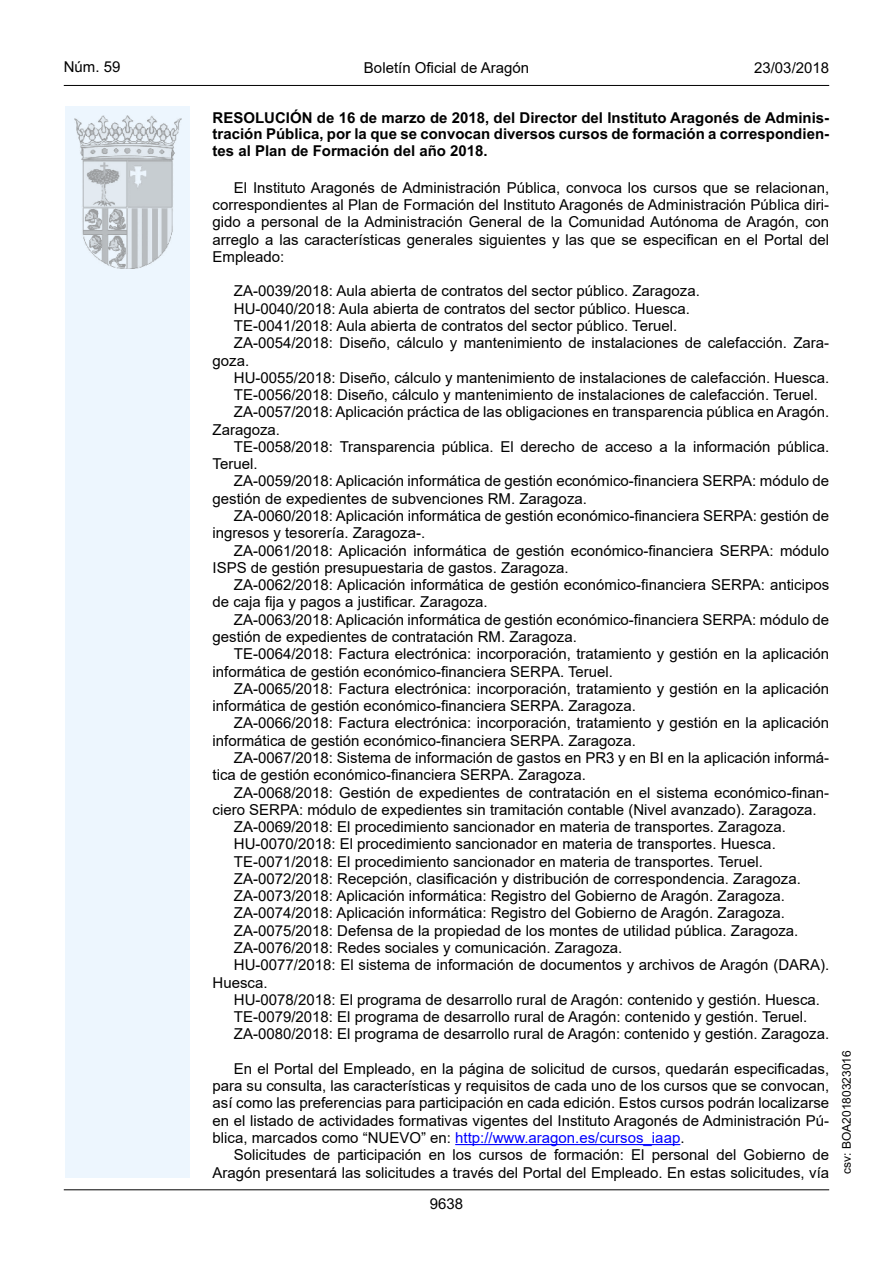
<style>
.page{position:relative;width:893px;height:1263px;background:#fff}
.page>*{position:absolute;margin:0;border:0;box-sizing:border-box;transform-origin:0 0}
.inicio_de_parrafo{font:15px/17.2px "Arial";color:#000}
.Titulo_text{font:700 15px/16.5px "Arial";color:#000;text-align:justify}
.estilo_head-c{font:15px "Arial";color:#000}
.estilo_head-d{font:15px "Arial MT2";color:#000}
.estilo_head-i{font:15px "Arial MT2";color:#000}
.numero_pagina{font:15px "Arial MT2";color:#000}
.estilo_head-i-2{font:12px "Arial MT2";color:#000}
.s1{color:#00f}
.s2{font-family:"Arial MT2"}
</style>
<div class="page">
<div style="left:65px;top:106px;width:125px;height:1072px;background:#edf6fe"></div>
<img style="left:75px;top:115px;width:106px;height:153px">
<hr style="left:64px;top:85px;width:765px;height:1px;background:#000">
<hr style="left:64px;top:1189px;width:765px;height:1px;background:#000">
<hr style="left:455px;top:1144px;width:225px;height:1px;background:#00f">
<p class="estilo_head-i" style="left:64px;top:57px;width:58px">Núm. 59</p>
<p class="estilo_head-c" style="left:364px;top:57px;width:167px">Boletín Oficial de Aragón</p>
<p class="estilo_head-d" style="left:754px;top:57px;width:77px">23/03/2018</p>
<p class="Titulo_text" style="left:213px;top:110px;width:618px">RESOLUCIÓN de 16 de marzo de 2018, del Director del Instituto Aragonés de Adminis&shy;tración Pública, por la que se convocan diversos cursos de formación a correspondien&shy;tes al Plan de Formación del año 2018.</p>
<p class="inicio_de_parrafo" style="left:213px;top:179px;width:618px;text-align:justify;text-indent:21px">El Instituto Aragonés de Administración Pública, convoca los cursos que se relacionan, correspondientes al Plan de Formación del Instituto Aragonés de Administración Pública diri&shy;gido a personal de la Administración General de la Comunidad Autónoma de Aragón, con arreglo a las características generales siguientes y las que se especifican en el Portal del Empleado:</p>
<p class="inicio_de_parrafo" style="left:234px;top:282px;width:468px">ZA-0039/2018: Aula abierta de contratos del sector público. Zaragoza.</p>
<p class="inicio_de_parrafo" style="left:234px;top:300px;width:458px">HU-0040/2018: Aula abierta de contratos del sector público. Huesca.</p>
<p class="inicio_de_parrafo" style="left:234px;top:317px;width:445px">TE-0041/2018: Aula abierta de contratos del sector público. Teruel.</p>
<p class="inicio_de_parrafo" style="left:213px;top:334px;width:618px;text-indent:21px">ZA-0054/2018: Diseño, cálculo y mantenimiento de instalaciones de calefacción. Zara&shy;goza.</p>
<p class="inicio_de_parrafo" style="left:234px;top:369px;width:597px">HU-0055/2018: Diseño, cálculo y mantenimiento de instalaciones de calefacción. Huesca.</p>
<p class="inicio_de_parrafo" style="left:234px;top:386px;width:586px">TE-0056/2018: Diseño, cálculo y mantenimiento de instalaciones de calefacción. Teruel.</p>
<p class="inicio_de_parrafo" style="left:213px;top:403px;width:618px;text-indent:21px">ZA-0057/2018: Aplicación práctica de las obligaciones en transparencia pública en Aragón.<br>Zaragoza.</p>
<p class="inicio_de_parrafo" style="left:213px;top:438px;width:618px;text-indent:21px">TE-0058/2018: Transparencia pública. El derecho de acceso a la información pública.<br>Teruel.</p>
<p class="inicio_de_parrafo" style="left:213px;top:472px;width:618px;text-indent:21px">ZA-0059/2018: Aplicación informática de gestión económico-financiera SERPA: módulo de gestión de expedientes de subvenciones RM. Zaragoza.</p>
<p class="inicio_de_parrafo" style="left:213px;top:507px;width:618px;text-indent:21px">ZA-0060/2018: Aplicación informática de gestión económico-financiera SERPA: gestión de ingresos y tesorería. Zaragoza-.</p>
<p class="inicio_de_parrafo" style="left:213px;top:542px;width:618px;text-indent:21px">ZA-0061/2018: Aplicación informática de gestión económico-financiera SERPA: módulo<br>ISPS de gestión presupuestaria de gastos. Zaragoza.</p>
<p class="inicio_de_parrafo" style="left:213px;top:576px;width:618px;text-indent:21px">ZA-0062/2018: Aplicación informática de gestión económico-financiera SERPA: anticipos de caja fija y pagos a justificar. Zaragoza.</p>
<p class="inicio_de_parrafo" style="left:213px;top:611px;width:618px;text-indent:21px">ZA-0063/2018: Aplicación informática de gestión económico-financiera SERPA: módulo de gestión de expedientes de contratación RM. Zaragoza.</p>
<p class="inicio_de_parrafo" style="left:213px;top:645px;width:618px;text-indent:21px">TE-0064/2018: Factura electrónica: incorporación, tratamiento y gestión en la aplicación informática de gestión económico-financiera SERPA. Teruel.</p>
<p class="inicio_de_parrafo" style="left:213px;top:680px;width:618px;text-indent:21px">ZA-0065/2018: Factura electrónica: incorporación, tratamiento y gestión en la aplicación informática de gestión económico-financiera SERPA. Zaragoza.</p>
<p class="inicio_de_parrafo" style="left:213px;top:714px;width:618px;text-indent:21px">ZA-0066/2018: Factura electrónica: incorporación, tratamiento y gestión en la aplicación informática de gestión económico-financiera SERPA. Zaragoza.</p>
<p class="inicio_de_parrafo" style="left:213px;top:749px;width:618px;text-indent:21px">ZA-0067/2018: Sistema de información de gastos en PR3 y en BI en la aplicación informá&shy;tica de gestión económico-financiera SERPA. Zaragoza.</p>
<p class="inicio_de_parrafo" style="left:213px;top:783px;width:618px;text-indent:21px">ZA-0068/2018: Gestión de expedientes de contratación en el sistema económico-finan&shy;ciero SERPA: módulo de expedientes sin tramitación contable (Nivel avanzado). Zaragoza.</p>
<p class="inicio_de_parrafo" style="left:234px;top:818px;width:553px">ZA-0069/2018: El procedimiento sancionador en materia de transportes. Zaragoza.</p>
<p class="inicio_de_parrafo" style="left:234px;top:835px;width:543px">HU-0070/2018: El procedimiento sancionador en materia de transportes. Huesca.</p>
<p class="inicio_de_parrafo" style="left:234px;top:853px;width:531px">TE-0071/2018: El procedimiento sancionador en materia de transportes. Teruel.</p>
<p class="inicio_de_parrafo" style="left:234px;top:870px;width:568px">ZA-0072/2018: Recepción, clasificación y distribución de correspondencia. Zaragoza.</p>
<p class="inicio_de_parrafo" style="left:234px;top:887px;width:553px">ZA-0073/2018: Aplicación informática: Registro del Gobierno de Aragón. Zaragoza.</p>
<p class="inicio_de_parrafo" style="left:234px;top:904px;width:553px">ZA-0074/2018: Aplicación informática: Registro del Gobierno de Aragón. Zaragoza.</p>
<p class="inicio_de_parrafo" style="left:234px;top:922px;width:566px">ZA-0075/2018: Defensa de la propiedad de los montes de utilidad pública. Zaragoza.</p>
<p class="inicio_de_parrafo" style="left:234px;top:939px;width:390px">ZA-0076/2018: Redes sociales y comunicación. Zaragoza.</p>
<p class="inicio_de_parrafo" style="left:213px;top:956px;width:618px;text-indent:21px">HU-0077/2018: El sistema de información de documentos y archivos de Aragón (DARA).<br>Huesca.</p>
<p class="inicio_de_parrafo" style="left:234px;top:991px;width:588px">HU-0078/2018: El programa de desarrollo rural de Aragón: contenido y gestión. Huesca.</p>
<p class="inicio_de_parrafo" style="left:234px;top:1008px;width:575px">TE-0079/2018: El programa de desarrollo rural de Aragón: contenido y gestión. Teruel.</p>
<p class="inicio_de_parrafo" style="left:234px;top:1025px;width:597px">ZA-0080/2018: El programa de desarrollo rural de Aragón: contenido y gestión. Zaragoza.</p>
<p class="inicio_de_parrafo" style="left:213px;top:1060px;width:618px;text-align:justify;text-indent:21px">En el Portal del Empleado, en la página de solicitud de cursos, quedarán especificadas, para su consulta, las características y requisitos de cada uno de los cursos que se convocan, así como las preferencias para participación en cada edición. Estos cursos podrán localizarse en el listado de actividades formativas vigentes del Instituto Aragonés de Administración Pú&shy;blica, marcados como “NUEVO” en: <span class="s1">http://www.aragon.es/cursos_iaap</span><span class="s2">.</span></p>
<p class="inicio_de_parrafo" style="left:213px;top:1146px;width:618px;text-align:right">Solicitudes de participación en los cursos de formación: El personal del Gobierno de<br>Aragón presentará las solicitudes a través del Portal del Empleado. En estas solicitudes, vía</p>
<p class="numero_pagina" style="left:430px;top:1193px;width:35px">9638</p>
<p class="estilo_head-i-2" style="left:838px;top:1174px;width:125px;rotate:-90deg">csv: BOA20180323016</p>
</div>
